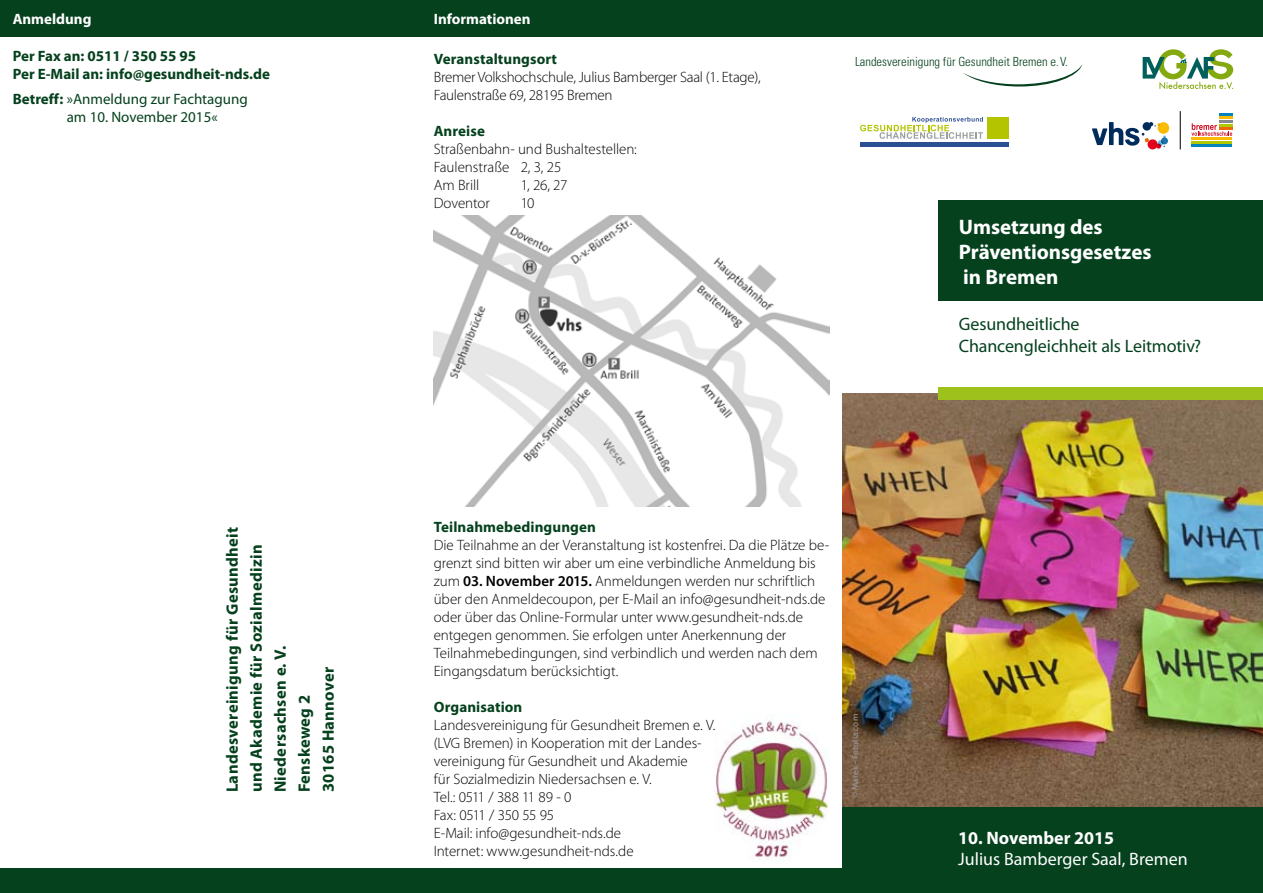
<style>
.page{position:relative;width:1263px;height:893px;background:#fff}
.page>*{position:absolute;margin:0;border:0;box-sizing:border-box;transform-origin:0 0}
.t1{font:700 21px/25.2px "Myriad Pro";color:#fff}
.t2{font:18px/21.6px "Myriad Pro";letter-spacing:-.01em;color:#05411d}
.t3{font:18px "Myriad Pro";color:#fff}
.t4{font:700 18px "Myriad Pro";color:#fff}
.t5{font:700 16.5px/24px "Myriad Pro";letter-spacing:.02em;color:#05411d}
.t6{font:300 15px/18px "Myriad Pro";letter-spacing:-.005em;color:#000}
.t7{font:700 15px/18px "Myriad Pro";letter-spacing:.005em;color:#05411d}
.t8{font:15px/18px "Myriad Pro";color:#05411d}
.t9{font:700 15px "Myriad Pro";color:#fff}
.t10{font:300 condensed 12.6px "Univers LT Std";color:#05411d}
.t11{font:9px "Myriad Pro";letter-spacing:.015em;color:#9c9d9f}
.s1{font-weight:700}
.s2{font-weight:600}
</style>
<div class="page">
<div style="left:938px;top:200px;width:325px;height:100px;background:#05411d"></div>
<img style="left:714px;top:714px;width:115px;height:147px">
<div style="left:0;top:868px;width:1263px;height:25px;background:#05411d"></div>
<div style="left:0;top:0;width:1263px;height:37px;background:#05411d"></div>
<img style="left:842px;top:394px;width:421px;height:413px">
<div style="left:842px;top:807px;width:421px;height:86px;background:#05411d"></div>
<div style="left:938px;top:387px;width:325px;height:13px;background:#9ec11b"></div>
<svg style="left:963px;top:65px;width:119px;height:22px"></svg>
<svg style="left:1143px;top:49px;width:90px;height:40px"></svg>
<svg style="left:1092px;top:122px;width:77px;height:27px"></svg>
<hr style="left:1180px;top:111px;width:1px;height:38px;background:#000">
<hr style="left:1192px;top:144px;width:40px;height:3px;background:#0084bc">
<hr style="left:1192px;top:137px;width:40px;height:3px;background:#fabb00">
<hr style="left:1192px;top:141px;width:40px;height:3px;background:#b1c800">
<svg style="left:1191px;top:113px;width:41px;height:23px"></svg>
<div style="left:987px;top:117px;width:22px;height:22px;background:#b4c500"></div>
<svg style="left:860px;top:117px;width:123px;height:22px"></svg>
<hr style="left:860px;top:142px;width:149px;height:4px;background:#2c4e92">
<img style="left:434px;top:215px;width:395px;height:291px">
<p class="t9" style="left:13px;top:9px;width:80px">Anmeldung</p>
<p class="t7" style="left:13px;top:46px;width:259px">Per Fax an: 0511 / 350 55 95<br>Per E-Mail an: info@gesundheit-nds.de</p>
<p class="t8" style="left:67px;top:90px;width:183px;text-indent:-54px"><span class="s1">Betreff:</span> »Anmeldung zur Fachtagung am 10. November 2015«</p>
<p class="t5" style="left:220px;top:792px;width:267px;rotate:-90deg">Landesvereinigung für Gesundheit und Akademie für Sozialmedizin<br>Niedersachsen e. V.<br>Fenskeweg 2<br>30165 Hannover</p>
<p class="t9" style="left:434px;top:9px;width:98px">Informationen</p>
<p class="t7" style="left:434px;top:50px;width:125px">Veranstaltungsort</p>
<p class="t6" style="left:434px;top:68px;width:328px">Bremer Volkshochschule, Julius Bamberger Saal (1. Etage),<br>Faulenstraße 69, 28195 Bremen</p>
<p class="t7" style="left:434px;top:122px;width:53px">Anreise</p>
<p class="t6" style="left:434px;top:140px;width:205px">Straßenbahn- und Bushaltestellen:<br>Faulenstraße 2, 3, 25<br>Am Brill</p>
<p class="t6" style="left:521px;top:176px;width:48px">1, 26, 27</p>
<p class="t6" style="left:434px;top:194px;width:58px">Doventor</p>
<p class="t6" style="left:521px;top:194px;width:15px">10</p>
<p class="t10" style="left:855px;top:54px;width:214px">Landesvereinigung für Gesundheit Bremen e.V.</p>
<h1 class="t1" style="left:959px;top:213px;width:194px">Umsetzung des<br>Präventionsgesetzes in Bremen</h1>
<p class="t2" style="left:959px;top:313px;width:244px">Gesundheitliche<br>Chancengleichheit als Leitmotiv?</p>
<p class="t7" style="left:434px;top:518px;width:164px">Teilnahmebedingungen</p>
<p class="t6" style="left:434px;top:536px;width:397px">Die Teilnahme an der Veranstaltung ist kostenfrei. Da die Plätze be&shy;grenzt sind bitten wir aber um eine verbindliche Anmeldung bis zum <span class="s2">03. November 2015.</span> Anmeldungen werden nur schriftlich über den Anmeldecoupon, per E-Mail an info@gesundheit-nds.de oder über das Online-Formular unter www.gesundheit-nds.de entgegen genommen. Sie erfolgen unter Anerkennung der Teilnahmebedingungen, sind verbindlich und werden nach dem Eingangsdatum berücksichtigt.</p>
<p class="t7" style="left:434px;top:698px;width:90px">Organisation</p>
<p class="t6" style="left:434px;top:716px;width:283px">Landesvereinigung für Gesundheit Bremen e. V. (LVG Bremen) in Kooperation mit der Landes&shy;vereinigung für Gesundheit und Akademie<br>für Sozialmedizin Niedersachsen e. V.<br>Tel.: 0511 / 388 11 89 - 0<br>Fax: 0511 / 350 55 95<br>E-Mail: info@gesundheit-nds.de<br>Internet: www.gesundheit-nds.de</p>
<p class="t11" style="left:849px;top:798px;width:86px;rotate:-90deg">© Marek - Fotolia.com</p>
<p class="t4" style="left:958px;top:826px;width:157px">10. November 2015</p>
<p class="t3" style="left:958px;top:848px;width:231px">Julius Bamberger Saal, Bremen</p>
</div>
